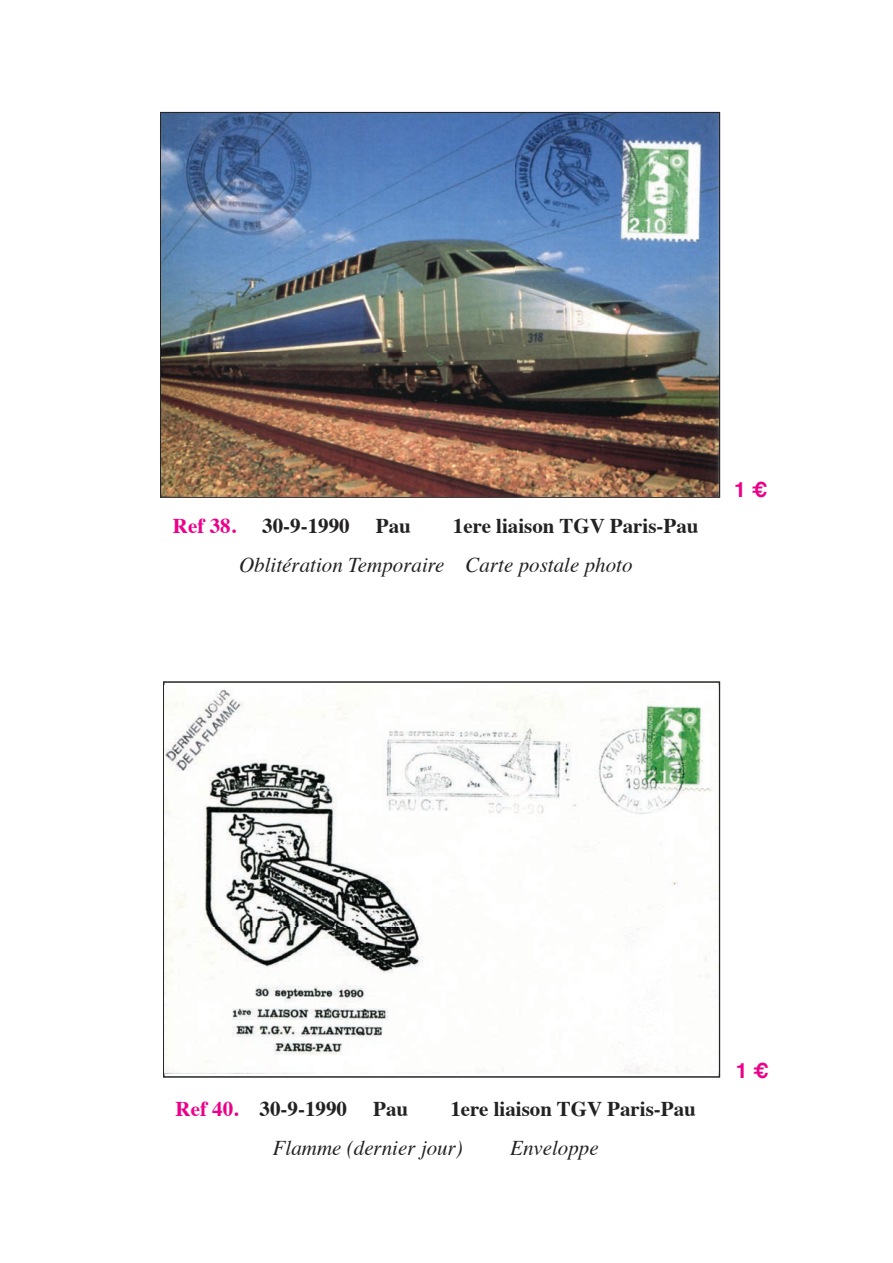
<style>
.page{position:relative;width:893px;height:1263px;background:#fff}
.page>*{position:absolute;margin:0;border:0;box-sizing:border-box;transform-origin:0 0}
.t1{font:700 21px "Times";color:#232122}
.t2{font:italic 21px "Times";color:#232122}
.t3{font:700 21px "Times";color:#eb008a}
.t4{font:700 21px "Helvetica";color:#eb008a}
.s1{color:#eb008a}
</style>
<div class="page">
<img style="left:161px;top:113px;width:507px;height:383px">
<img style="left:668px;top:113px;width:51px;height:383px">
<img style="left:161px;top:496px;width:507px;height:1px">
<svg style="left:163px;top:681px;width:557px;height:397px"></svg>
<img style="left:164px;top:685px;width:555px;height:389px">
<img style="left:719px;top:685px;width:1px;height:389px">
<p class="t3" style="left:173px;top:517px;width:64px">Ref 38.</p>
<p class="t1" style="left:262px;top:517px;width:89px">30-9-1990</p>
<p class="t1" style="left:376px;top:517px;width:37px">Pau</p>
<p class="t1" style="left:453px;top:517px;width:247px">1ere liaison TGV Paris-Pau</p>
<p class="t2" style="left:239px;top:556px;width:395px">Oblitération Temporaire Carte postale photo</p>
<p class="t4" style="left:734px;top:481px;width:35px">1!"</p>
<p class="t1" style="left:176px;top:1100px;width:173px"><span class="s1">Ref 40.</span> 30-9-1990</p>
<p class="t1" style="left:373px;top:1100px;width:37px">Pau</p>
<p class="t1" style="left:450px;top:1100px;width:247px">1ere liaison TGV Paris-Pau</p>
<p class="t2" style="left:273px;top:1139px;width:192px">Flamme (dernier jour)</p>
<p class="t2" style="left:510px;top:1139px;width:90px">Enveloppe</p>
<p class="t4" style="left:736px;top:1061px;width:35px">1!"</p>
</div>
